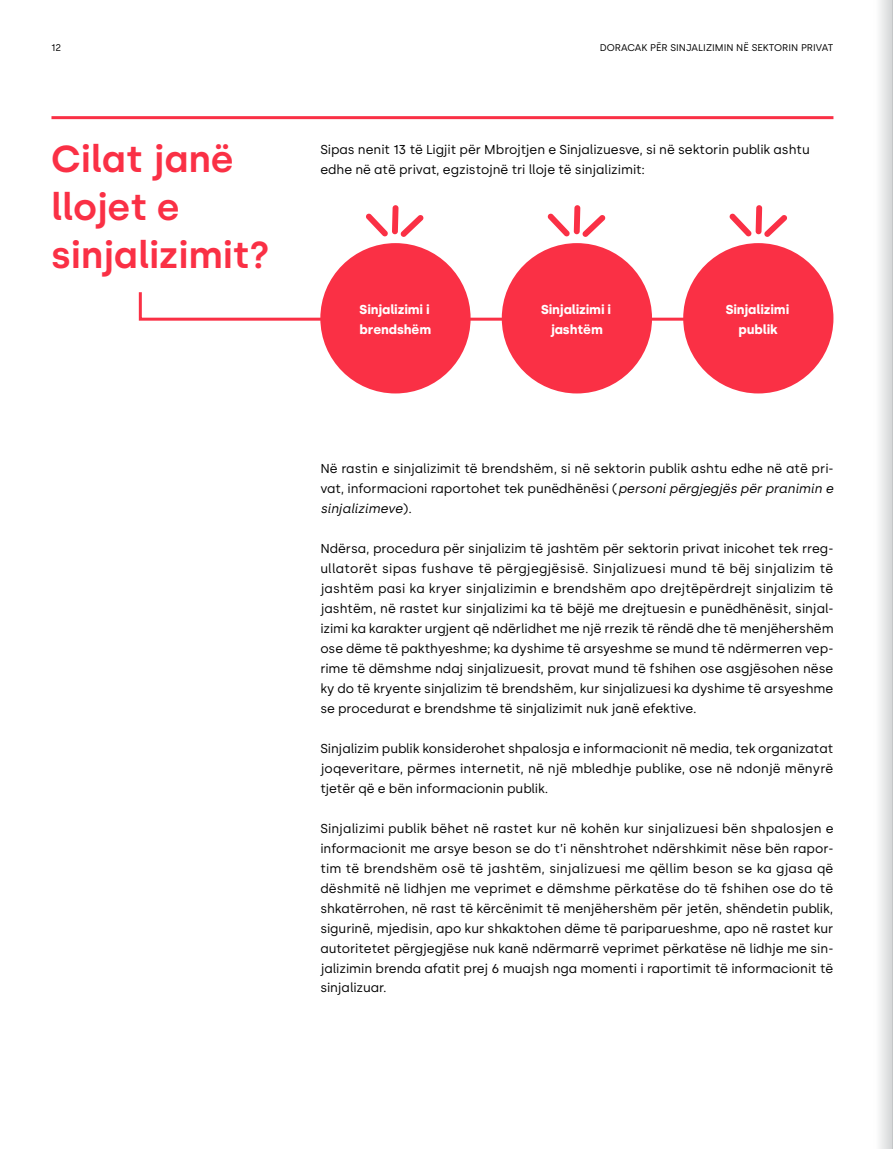
<style>
.page{position:relative;width:893px;height:1149px;background:#fff}
.page>*{position:absolute;margin:0;border:0;box-sizing:border-box;transform-origin:0 0}
.t1{font:600 37.5px/48px "Silka";color:#fa3045}
.t2{font:12.9px/20px "Silka";letter-spacing:-.005em;color:#000;text-align:justify}
.t3{font:700 12.9px/20px "Silka";letter-spacing:-.005em;color:#fff;text-align:center}
.t4{font:9.75px "Silka";color:#000}
.s1{font-style:italic}
</style>
<div class="page">
<hr style="left:51px;top:116px;width:782px;height:3px;background:#fa3045">
<svg style="left:729px;top:205px;width:58px;height:32px"></svg>
<svg style="left:547px;top:205px;width:59px;height:32px"></svg>
<svg style="left:366px;top:205px;width:58px;height:32px"></svg>
<svg style="left:138px;top:289px;width:551px;height:33px"></svg>
<div style="left:320px;top:243px;width:151px;height:150px;background:#fa3045;border-radius:50%"></div>
<div style="left:502px;top:243px;width:150px;height:150px;background:#fa3045;border-radius:50%"></div>
<div style="left:683px;top:243px;width:150px;height:150px;background:#fa3045;border-radius:50%"></div>
<svg style="left:879px;top:0;width:13px;height:1148px;fill:#e5e6e6"></svg>
<hr style="left:892px;top:0;width:1px;height:1148px;background:#bcbec0">
<p class="t4" style="left:51px;top:41px;width:12px">12</p>
<p class="t4" style="left:600px;top:41px;width:235px">DORACAK PËR SINJALIZIMIN NË SEKTORIN PRIVAT</p>
<h1 class="t1" style="left:51px;top:135px;width:220px">Cilat janë llojet e sinjalizimit?</h1>
<p class="t2" style="left:320px;top:139px;width:491px">Sipas nenit 13 të Ligjit për Mbrojtjen e Sinjalizuesve, si në sektorin publik ashtu edhe në atë privat, egzistojnë tri lloje të sinjalizimit:</p>
<p class="t3" style="left:359px;top:299px;width:73px;text-align:left">Sinjalizimi i brendshëm</p>
<p class="t3" style="left:541px;top:299px;width:71px">Sinjalizimi i jashtëm</p>
<p class="t3" style="left:726px;top:299px;width:65px">Sinjalizimi publik</p>
<p class="t2" style="left:320px;top:458px;width:515px">Në rastin e sinjalizimit të brendshëm, si në sektorin publik ashtu edhe në atë pri&shy;vat, informacioni raportohet tek punëdhënësi (<span class="s1">personi përgjegjës për pranimin e sinjalizimeve</span>).</p>
<p class="t2" style="left:320px;top:538px;width:515px">Ndërsa, procedura për sinjalizim të jashtëm për sektorin privat inicohet tek rreg&shy;ullatorët sipas fushave të përgjegjësisë. Sinjalizuesi mund të bëj sinjalizim të jashtëm pasi ka kryer sinjalizimin e brendshëm apo drejtëpërdrejt sinjalizim të jashtëm, në rastet kur sinjalizimi ka të bëjë me drejtuesin e punëdhënësit, sinjal&shy;izimi ka karakter urgjent që ndërlidhet me një rrezik të rëndë dhe të menjëhershëm ose dëme të pakthyeshme; ka dyshime të arsyeshme se mund të ndërmerren vep&shy;rime të dëmshme ndaj sinjalizuesit, provat mund të fshihen ose asgjësohen nëse ky do të kryente sinjalizim të brendshëm, kur sinjalizuesi ka dyshime të arsyeshme se procedurat e brendshme të sinjalizimit nuk janë efektive.</p>
<p class="t2" style="left:320px;top:738px;width:514px">Sinjalizim publik konsiderohet shpalosja e informacionit në media, tek organizatat joqeveritare, përmes internetit, në një mbledhje publike, ose në ndonjë mënyrë tjetër që e bën informacionin publik.</p>
<p class="t2" style="left:320px;top:818px;width:515px">Sinjalizimi publik bëhet në rastet kur në kohën kur sinjalizuesi bën shpalosjen e informacionit me arsye beson se do t’i nënshtrohet ndërshkimit nëse bën rapor&shy;tim të brendshëm osë të jashtëm, sinjalizuesi me qëllim beson se ka gjasa që dëshmitë në lidhjen me veprimet e dëmshme përkatëse do të fshihen ose do të shkatërrohen, në rast të kërcënimit të menjëhershëm për jetën, shëndetin publik, sigurinë, mjedisin, apo kur shkaktohen dëme të pariparueshme, apo në rastet kur autoritetet përgjegjëse nuk kanë ndërmarrë veprimet përkatëse në lidhje me sin&shy;jalizimin brenda afatit prej 6 muajsh nga momenti i raportimit të informacionit të sinjalizuar.</p>
</div>
